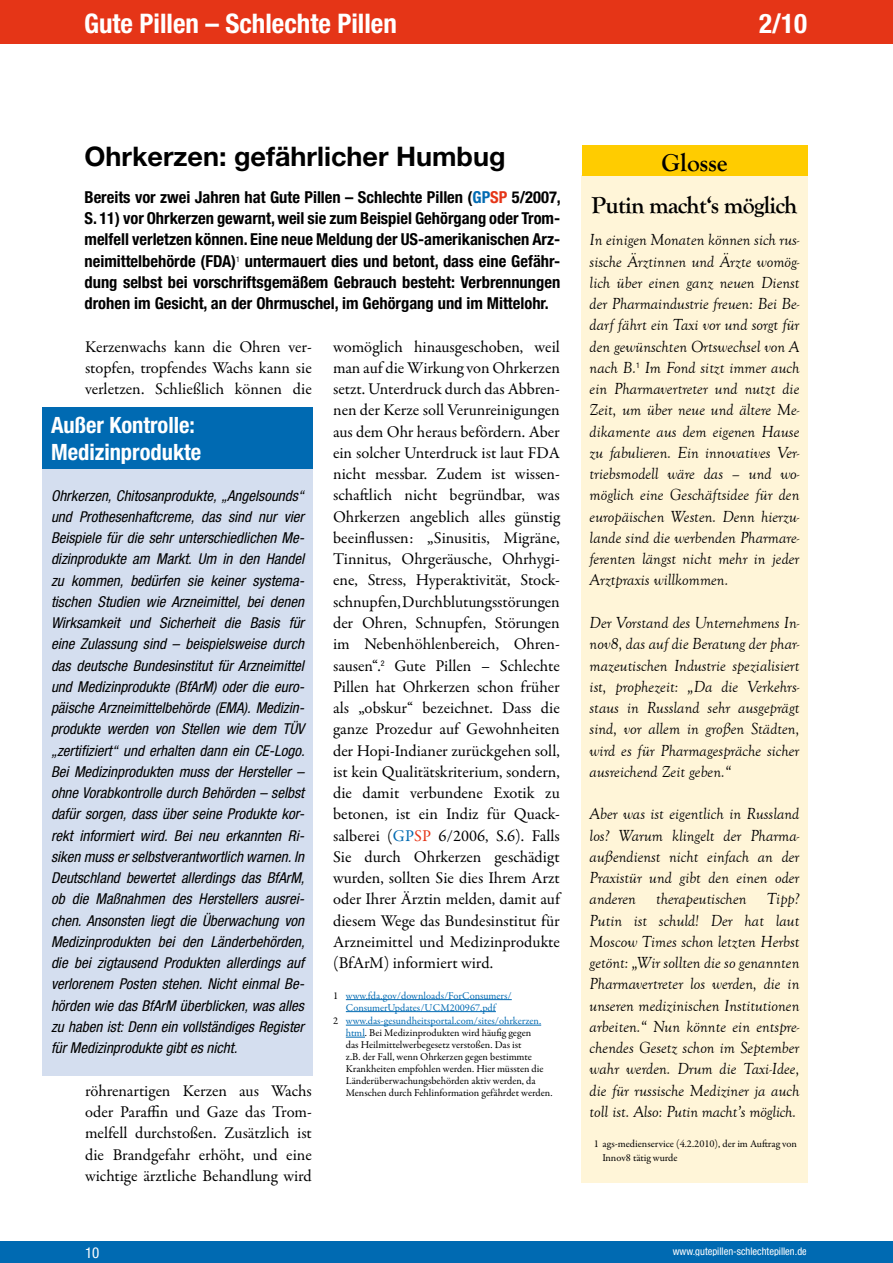
<style>
.page{position:relative;width:893px;height:1263px;background:#fff}
.page>*{position:absolute;margin:0;border:0;box-sizing:border-box;transform-origin:0 0}
.t1{font:700 condensed 27px "Helvetica Neue LT";color:#fff}
.t2{font:700 27px "Helvetica Neue LT";color:#000}
.t3{font:700 25.5px "Goudy Old Style T";color:#000}
.t4{font:700 24px "Goudy Old Style T";letter-spacing:-.03em;color:#000}
.t5{font:700 condensed 22.5px/27px "Helvetica Neue LT";color:#fff}
.t6{font:italic 16.5px/21.3px "Goudy Old Style T";color:#000;text-align:justify}
.t7{font:16.5px/21.3px "Garamond Premr Pro";color:#000;text-align:justify}
.t8{font:700 condensed 16.5px/21.3px "Helvetica Neue LT";color:#000;text-align:justify}
.t9{font:italic condensed 15px/21.3px "Helvetica Neue LT";color:#000;text-align:justify}
.t10{font:condensed 15px "Helvetica Neue LT";color:#fff}
.t11{font:10.5px/12px "Garamond Premr Pro";letter-spacing:-.005em;color:#000}
.t12{font:10.5px/12px "Garamond Premr Pro";color:#006ab2;text-align:center}
.t13{font:condensed 10.5px "Helvetica Neue LT";color:#fff}
.s1{color:#006ab2}
.s2{color:#e53517}
.s3{color:#000}
</style>
<div class="page">
<div style="left:0;top:0;width:893px;height:43px;background:#e53517"></div>
<div style="left:0;top:1241px;width:893px;height:22px;background:#006ab2"></div>
<div style="left:581px;top:175px;width:227px;height:1007px;background:#fff5d8"></div>
<div style="left:582px;top:145px;width:226px;height:30px;background:#fc0"></div>
<hr style="left:346px;top:999px;width:166px;height:1px;background:#006ab2">
<hr style="left:346px;top:1011px;width:150px;height:1px;background:#006ab2">
<hr style="left:346px;top:1025px;width:195px;height:1px;background:#006ab2">
<svg style="left:346px;top:1037px;width:19px;height:1px"></svg>
<div style="left:43px;top:409px;width:270px;height:667px;background:#d4deef"></div>
<div style="left:43px;top:408px;width:270px;height:61px;background:#006ab2"></div>
<h1 class="t1" style="left:84px;top:7px;width:314px">Gute Pillen – Schlechte Pillen</h1>
<h1 class="t1" style="left:759px;top:7px;width:49px">2/10</h1>
<h1 class="t2" style="left:85px;top:139px;width:422px">Ohrkerzen: gefährlicher Humbug</h1>
<p class="t8" style="left:85px;top:186px;width:478px">Bereits vor zwei Jahren hat Gute Pillen – Schlechte Pillen (<span class="s1">GP</span><span class="s2">SP</span> 5/2007, S. 11) vor Ohrkerzen gewarnt, weil sie zum Beispiel Gehörgang oder Trom&shy;melfell verletzen können. Eine neue Meldung der US-amerikanischen Arz&shy;neimittelbehörde (FDA)<sup>1</sup> untermauert dies und betont, dass eine Gefähr&shy;dung selbst bei vorschriftsgemäßem Gebrauch besteht: Verbrennungen drohen im Gesicht, an der Ohrmuschel, im Gehörgang und im Mittelohr.</p>
<p class="t7" style="left:85px;top:336px;width:228px">Kerzenwachs kann die Ohren ver&shy;stopfen, tropfendes Wachs kann sie verletzen. Schließlich können die</p>
<h3 class="t5" style="left:51px;top:412px;width:152px">Außer Kontrolle:<br>Medizinprodukte</h3>
<p class="t9" style="left:51px;top:484px;width:255px">Ohrkerzen, Chitosanprodukte, „Angelsounds“ und Prothesenhaftcreme, das sind nur vier Beispiele für die sehr unterschiedlichen Me&shy;dizinprodukte am Markt. Um in den Handel zu kommen, bedürfen sie keiner systema&shy;tischen Studien wie Arzneimittel, bei denen Wirksamkeit und Sicherheit die Basis für eine Zulassung sind – beispielsweise durch das deutsche Bundesinstitut für Arzneimittel und Medizinprodukte (BfArM) oder die euro&shy;päische Arzneimittelbehörde (EMA). Medizin&shy;produkte werden von Stellen wie dem TÜV „zertifiziert“ und erhalten dann ein CE-Logo.<br>Bei Medizinprodukten muss der Hersteller – ohne Vorabkontrolle durch Behörden – selbst dafür sorgen, dass über seine Produkte kor&shy;rekt informiert wird. Bei neu erkannten Ri&shy;siken muss er selbstverantwortlich warnen. In Deutschland bewertet allerdings das BfArM, ob die Maßnahmen des Herstellers ausrei&shy;chen. Ansonsten liegt die Überwachung von Medizinprodukten bei den Länderbehörden, die bei zigtausend Produkten allerdings auf verlorenem Posten stehen. Nicht einmal Be&shy;hörden wie das BfArM überblicken, was alles zu haben ist: Denn ein vollständiges Register für Medizinprodukte gibt es nicht.</p>
<p class="t7" style="left:85px;top:1080px;width:228px">röhrenartigen Kerzen aus Wachs oder Paraffin und Gaze das Trom&shy;melfell durchstoßen. Zusätzlich ist die Brandgefahr erhöht, und eine wichtige ärztliche Behandlung wird</p>
<p class="t7" style="left:333px;top:336px;width:228px">womöglich hinausgeschoben, weil man auf die Wirkung von Ohrkerzen setzt. Unterdruck durch das Abbren&shy;nen der Kerze soll Verunreinigungen aus dem Ohr heraus befördern. Aber ein solcher Unterdruck ist laut FDA nicht messbar. Zudem ist wissen&shy;schaftlich nicht begründbar, was Ohrkerzen angeblich alles günstig beeinflussen: „Sinusitis, Migräne, Tinnitus, Ohrgeräusche, Ohrhygi&shy;ene, Stress, Hyperaktivität, Stock&shy;schnupfen, Durchblutungsstörungen der Ohren, Schnupfen, Störungen im Nebenhöhlenbereich, Ohren&shy;sausen“.<sup>2</sup> Gute Pillen – Schlechte Pillen hat Ohrkerzen schon früher als „obskur“ bezeichnet. Dass die ganze Prozedur auf Gewohnheiten der Hopi-Indianer zurückgehen soll, ist kein Qualitätskriterium, sondern, die damit verbundene Exotik zu betonen, ist ein Indiz für Quack&shy;salberei (<span class="s1">GP</span><span class="s2">SP</span> 6/2006, S.6). Falls Sie durch Ohrkerzen geschädigt wurden, sollten Sie dies Ihrem Arzt oder Ihrer Ärztin melden, damit auf diesem Wege das Bundesinstitut für Arzneimittel und Medizinprodukte (BfArM) informiert wird.</p>
<p class="t12" style="left:333px;top:989px;width:180px"><span class="s3">1</span> www.fda.gov/downloads/ForConsumers/<br>ConsumerUpdates/UCM200967.pdf</p>
<p class="t11" style="left:346px;top:1015px;width:208px;text-indent:-13px">2 <span class="s1">www.das-gesundheitsportal.com/sites/ohrkerzen. html</span>. Bei Medizinprodukten wird häufig gegen<br>das Heilmittelwerbegesetz verstoßen. Das ist<br>z.B. der Fall, wenn Ohrkerzen gegen bestimmte Krankheiten empfohlen werden. Hier müssten die Länderüberwachungsbehörden aktiv werden, da Menschen durch Fehlinformation gefährdet werden.</p>
<h2 class="t3" style="left:661px;top:149px;width:68px">Glosse</h2>
<h3 class="t4" style="left:592px;top:192px;width:207px">Putin macht‘s möglich</h3>
<p class="t6" style="left:590px;top:230px;width:211px">In einigen Monaten können sich rus&shy;sische Ärztinnen und Ärzte womög&shy;lich über einen ganz neuen Dienst der Pharmaindustrie freuen: Bei Be&shy;darf fährt ein Taxi vor und sorgt für den gewünschten Ortswechsel von A nach B.<sup>1</sup> Im Fond sitzt immer auch ein Pharmavertreter und nutzt die Zeit, um über neue und ältere Me&shy;dikamente aus dem eigenen Hause zu fabulieren. Ein innovatives Ver&shy;triebsmodell wäre das – und wo&shy;möglich eine Geschäftsidee für den europäischen Westen. Denn hierzu&shy;lande sind die werbenden Pharmare&shy;ferenten längst nicht mehr in jeder Arztpraxis willkommen.</p>
<p class="t6" style="left:590px;top:612px;width:211px">Der Vorstand des Unternehmens In&shy;nov8, das auf die Beratung der phar&shy;mazeutischen Industrie spezialisiert ist, prophezeit: „Da die Verkehrs&shy;staus in Russland sehr ausgeprägt sind, vor allem in großen Städten, wird es für Pharmagespräche sicher ausreichend Zeit geben.“</p>
<p class="t6" style="left:590px;top:804px;width:211px">Aber was ist eigentlich in Russland los? Warum klingelt der Pharma&shy;außendienst nicht einfach an der Praxistür und gibt den einen oder anderen therapeutischen Tipp?<br>Putin ist schuld! Der hat laut Moscow Times schon letzten Herbst getönt: „Wir sollten die so genannten Pharmavertreter los werden, die in unseren medizinischen Institutionen arbeiten.“ Nun könnte ein entspre&shy;chendes Gesetz schon im September wahr werden. Drum die Taxi-Idee, die für russische Mediziner ja auch toll ist. Also: Putin macht’s möglich.</p>
<p class="t11" style="left:602px;top:1137px;width:196px;line-height:13.5px;text-indent:-9px">1 ags-medienservice (4.2.2010), der im Auftrag von<br>Innov8 tätig wurde</p>
<p class="t10" style="left:85px;top:1244px;width:16px">10</p>
<p class="t13" style="left:673px;top:1245px;width:136px">www.gutepillen-schlechtepillen.de</p>
</div>
